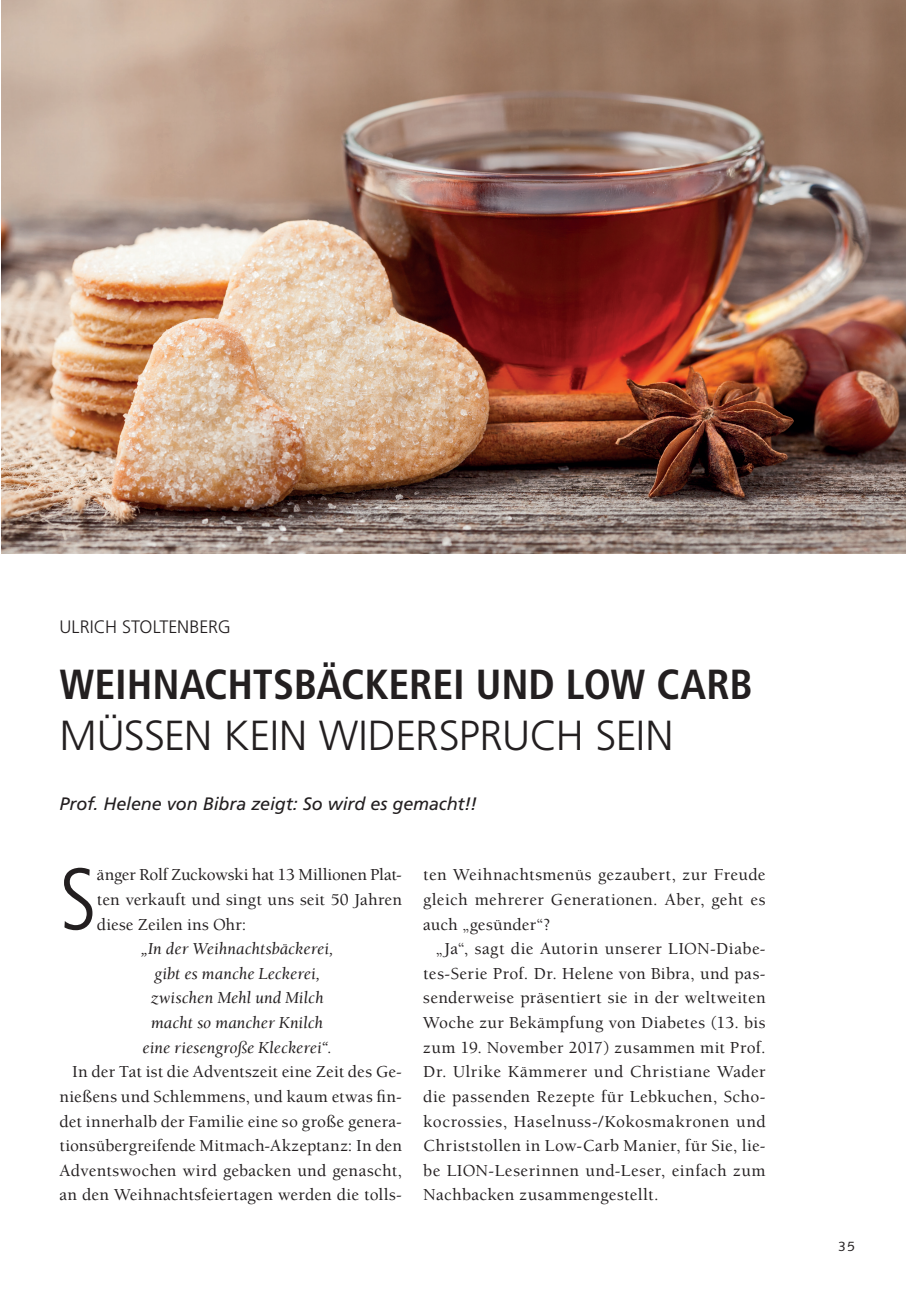
<style>
.page{position:relative;width:906px;height:1289px;background:#fff}
.page>*{position:absolute;margin:0;border:0;box-sizing:border-box;transform-origin:0 0}
.t1{font:300 condensed 87.75px "Frutiger";color:#231f20}
.t2{font:700 condensed 42px "Frutiger";letter-spacing:-.005em;color:#231f20}
.t3{font:300 42px "Frutiger";letter-spacing:-.015em;color:#231f20}
.t4{font:italic 18px "Frutiger";letter-spacing:-.005em;color:#231f20}
.t5{font:300 18px "Frutiger";letter-spacing:.005em;color:#231f20}
.t6{font:500 17.25px/24.6px "Berkeley";letter-spacing:.015em;color:#231f20;text-align:justify}
.t7{font:italic 17.25px/24.6px "Berkeley";color:#231f20;text-align:center}
.t8{font:13.5px "Syntax";color:#231f20}
</style>
<div class="page">
<img style="left:1px;top:0;width:905px;height:554px">
<p class="t5" style="left:60px;top:620px;width:173px">ULRICH STOLTENBERG</p>
<h2 class="t2" style="left:60px;top:668px;width:695px">WEIHNACHTSBÄCKEREI UND LOW CARB</h2>
<h2 class="t3" style="left:60px;top:719px;width:615px">MÜSSEN KEIN WIDERSPRUCH SEIN</h2>
<p class="t4" style="left:60px;top:796px;width:419px">Prof. Helene von Bibra zeigt: So wird es gemacht!!</p>
<h1 class="t1" style="left:60px;top:864px;width:39px">S</h1>
<p class="t6" style="left:97px;top:863px;width:306px">änger Rolf Zuckowski hat 13 Millionen Plat&shy;ten verkauft und singt uns seit 50 Jahren diese Zeilen ins Ohr:</p>
<p class="t7" style="left:141px;top:937px;width:194px">„In der Weihnachtsbäckerei, gibt es manche Leckerei, zwischen Mehl und Milch macht so mancher Knilch eine riesengroße Kleckerei“.</p>
<p class="t6" style="left:60px;top:1060px;width:344px;text-indent:13px">In der Tat ist die Adventszeit eine Zeit des Ge&shy;nießens und Schlemmens, und kaum etwas fin&shy;det innerhalb der Familie eine so große genera&shy;tionsübergreifende Mitmach-Akzeptanz: In den Adventswochen wird gebacken und genascht, an den Weihnachtsfeiertagen werden die tolls-</p>
<p class="t6" style="left:423px;top:864px;width:344px">ten Weihnachtsmenüs gezaubert, zur Freude gleich mehrerer Generationen. Aber, geht es auch „gesünder“?</p>
<p class="t6" style="left:423px;top:937px;width:344px;text-indent:13px">„Ja“, sagt die Autorin unserer LION-Diabe&shy;tes-Serie Prof. Dr. Helene von Bibra, und pas&shy;senderweise präsentiert sie in der weltweiten Woche zur Bekämpfung von Diabetes (13. bis zum 19. November 2017) zusammen mit Prof.<br>Dr. Ulrike Kämmerer und Christiane Wader die passenden Rezepte für Lebkuchen, Scho&shy;kocrossies, Haselnuss-/Kokosmakronen und Christstollen in Low-Carb Manier, für Sie, lie&shy;be LION-Leserinnen und-Leser, einfach zum Nachbacken zusammengestellt.</p>
<p class="t8" style="left:838px;top:1240px;width:18px">35</p>
</div>
